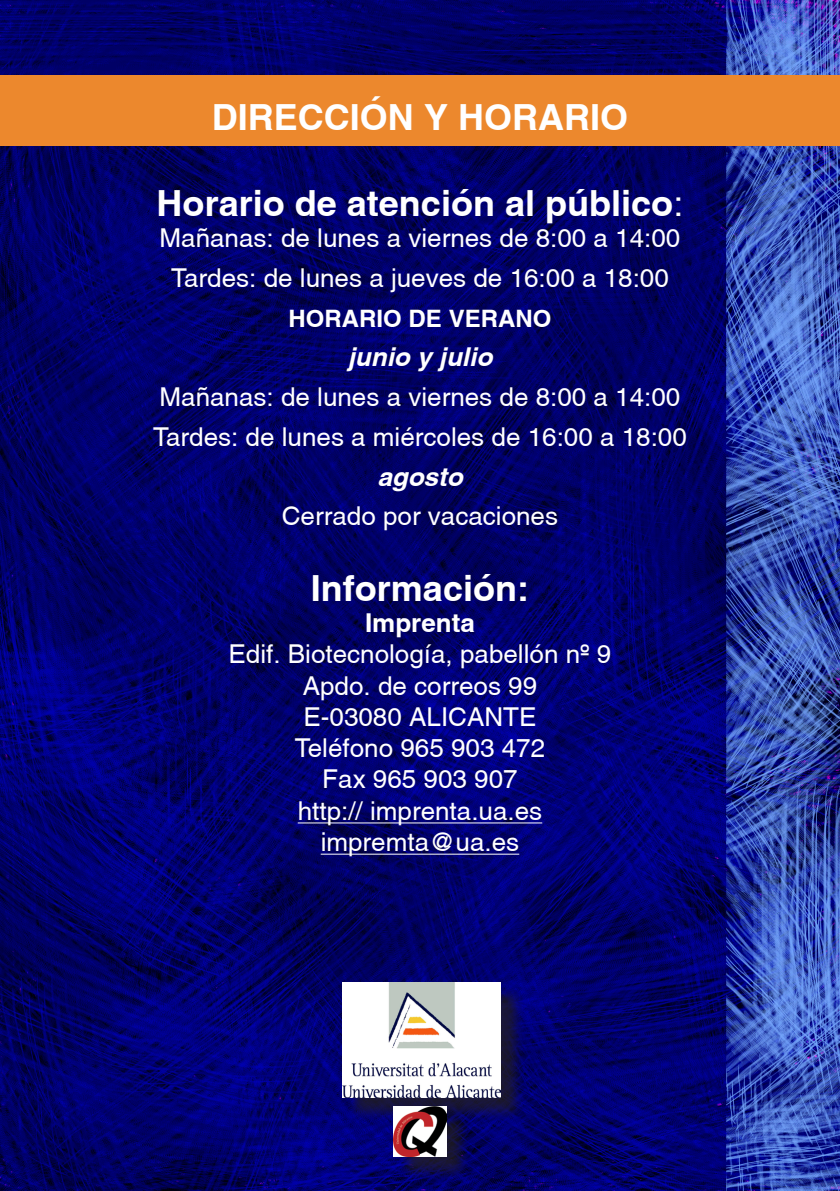
<style>
.page{position:relative;width:840px;height:1191px;background:#fff}
.page>*{position:absolute;margin:0;border:0;box-sizing:border-box;transform-origin:0 0}
.Nombre_de_la_empresa{font:700 36px "Helonia";color:#fff}
.Cuerpo_1{font:26px "Helonia";color:#fff}
.Nombre_de_la_empresa-2{font:26px "Helonia";color:#fff}
.Cuerpo_1-2{font:italic 700 26px "Helonia";color:#fff}
.Nombre_de_la_empresa-3{font:700 26px "Helonia";color:#fff}
.Cuerpo_1-3{font:700 24px "Helonia";color:#fff}
.s1{font-weight:400}
</style>
<div class="page">
<img style="left:0;top:0;width:839px;height:1191px">
<div style="left:0;top:75px;width:839px;height:71px;background:#ec882d"></div>
<div style="left:345px;top:985px;width:180px;height:137px;background:#231f20;opacity:.75"></div>
<img style="left:342px;top:982px;width:158px;height:115px">
<div style="left:396px;top:1109px;width:74px;height:72px;background:#231f20;opacity:.75"></div>
<img style="left:393px;top:1107px;width:53px;height:49px">
<hr style="left:297px;top:822px;width:245px;height:1px;background:#fff">
<hr style="left:320px;top:854px;width:199px;height:1px;background:#fff">
<p class="Nombre_de_la_empresa" style="left:212px;top:95px;width:418px">DIRECCIÓN Y HORARIO</p>
<p class="Nombre_de_la_empresa" style="left:156px;top:181px;width:528px">Horario de atención al público<span class="s1">:</span></p>
<p class="Cuerpo_1" style="left:159px;top:223px;width:522px">Mañanas: de lunes a viernes de 8:00 a 14:00</p>
<p class="Cuerpo_1" style="left:171px;top:263px;width:499px">Tardes: de lunes a jueves de 16:00 a 18:00</p>
<p class="Cuerpo_1-3" style="left:288px;top:303px;width:264px">HORARIO DE VERANO</p>
<p class="Cuerpo_1-2" style="left:347px;top:341px;width:146px">junio y julio</p>
<p class="Cuerpo_1" style="left:159px;top:382px;width:522px">Mañanas: de lunes a viernes de 8:00 a 14:00</p>
<p class="Cuerpo_1" style="left:153px;top:421px;width:535px">Tardes: de lunes a miércoles de 16:00 a 18:00</p>
<p class="Cuerpo_1-2" style="left:377px;top:460px;width:87px">agosto</p>
<p class="Cuerpo_1" style="left:282px;top:501px;width:277px">Cerrado por vacaciones</p>
<p class="Nombre_de_la_empresa" style="left:311px;top:566px;width:220px">Información:</p>
<p class="Nombre_de_la_empresa-3" style="left:365px;top:607px;width:111px">Imprenta</p>
<p class="Nombre_de_la_empresa-2" style="left:228px;top:639px;width:384px">Edif. Biotecnología, pabellón nº 9</p>
<p class="Nombre_de_la_empresa-2" style="left:302px;top:670px;width:236px">Apdo. de correos 99</p>
<p class="Nombre_de_la_empresa-2" style="left:303px;top:701px;width:234px">E-03080 ALICANTE</p>
<p class="Nombre_de_la_empresa-2" style="left:294px;top:733px;width:252px">Teléfono 965 903 472</p>
<p class="Nombre_de_la_empresa-2" style="left:322px;top:764px;width:197px">Fax 965 903 907</p>
<p class="Nombre_de_la_empresa-2" style="left:297px;top:795px;width:246px">http:// imprenta.ua.es</p>
<p class="Nombre_de_la_empresa-2" style="left:320px;top:826px;width:200px">impremta@ua.es</p>
</div>
